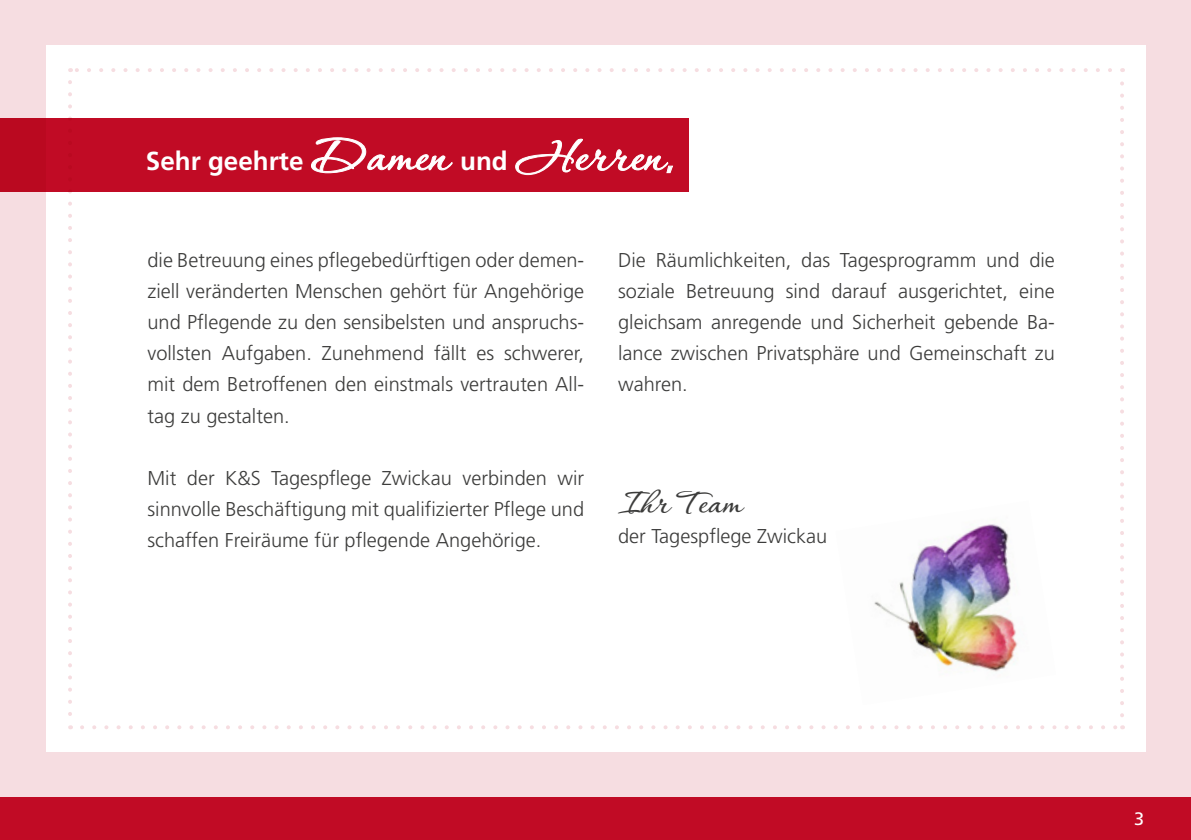
<style>
.page{position:relative;width:1191px;height:840px;background:#fff}
.page>*{position:absolute;margin:0;border:0;box-sizing:border-box;transform-origin:0 0}
.t1{font:700 38px "Corinthia Professional";color:#3c3c3b}
.t2{font:700 26px "Frutiger";color:#fff}
.t3{font:300 20px/31px "Frutiger";color:#3c3c3b;text-align:justify}
.t4{font:18px "Frutiger";color:#fff}
.s1{font-family:"Corinthia Professional";font-size:55px}
</style>
<div class="page">
<div style="left:0;top:0;width:1191px;height:831px;background:#f6dde1"></div>
<div style="left:46px;top:45px;width:1099px;height:706px;background:#fff"></div>
<div style="left:0;top:797px;width:1191px;height:42px;background:#c10b25"></div>
<img style="left:874px;top:524px;width:144px;height:148px">
<svg style="left:82px;top:725px;width:1034px;height:4px"></svg>
<svg style="left:68px;top:82px;width:4px;height:647px"></svg>
<svg style="left:1120px;top:68px;width:4px;height:647px"></svg>
<svg style="left:70px;top:68px;width:1040px;height:4px"></svg>
<div style="left:0;top:118px;width:688px;height:73px;background:#c10b25"></div>
<h2 class="t2" style="left:146px;top:145px;width:529px">Sehr geehrte <span class="s1">Damen</span> und <span class="s1">Herren</span>,</h2>
<p class="t3" style="left:147px;top:245px;width:438px">die Betreuung eines pflegebedürftigen oder demen&shy;ziell veränderten Menschen gehört für Angehörige und Pflegende zu den sensibelsten und anspruchs&shy;vollsten Aufgaben. Zunehmend fällt es schwerer, mit dem Betroffenen den einstmals vertrauten All&shy;tag zu gestalten.</p>
<p class="t3" style="left:147px;top:462px;width:438px">Mit der K&amp;S Tagespflege Zwickau verbinden wir sinnvolle Beschäftigung mit qualifizierter Pflege und schaffen Freiräume für pflegende Angehörige.</p>
<p class="t3" style="left:618px;top:245px;width:438px">Die Räumlichkeiten, das Tagesprogramm und die soziale Betreuung sind darauf ausgerichtet, eine gleichsam anregende und Sicherheit gebende Ba&shy;lance zwischen Privatsphäre und Gemeinschaft zu wahren.</p>
<h1 class="t1" style="left:618px;top:483px;width:124px">Ihr Team</h1>
<p class="t3" style="left:618px;top:520px;width:210px">der Tagespflege Zwickau</p>
<p class="t4" style="left:1134px;top:807px;width:12px">3</p>
</div>
